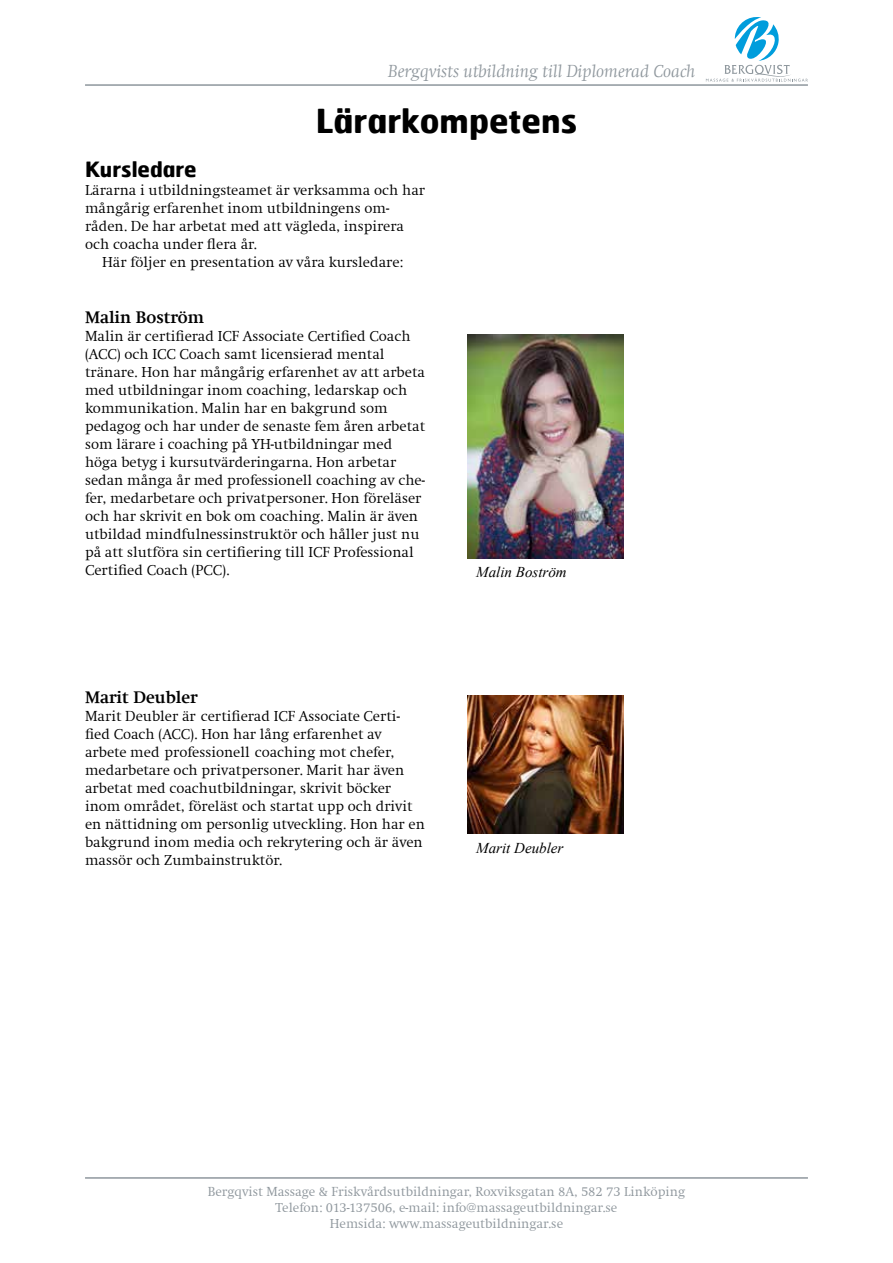
<style>
.page{position:relative;width:893px;height:1263px;background:#fff}
.page>*{position:absolute;margin:0;border:0;box-sizing:border-box;transform-origin:0 0}
.t1{font:700 33px "Hermes";color:#000}
.t2{font:700 21px "Hermes";color:#000}
.t3{font:italic 300 18px "Swift";color:#8f979d}
.t4{font:700 16.5px "Swift";color:#000}
.t5{font:300 15px/18px "Swift";color:#000}
.t6{font:italic 15px "Times New Roman";color:#000}
.t7{font:300 13.5px/16.2px "Swift";color:#8f979d;text-align:center}
</style>
<div class="page">
<hr style="left:85px;top:84px;width:723px;height:2px;background:#8f979d">
<svg style="left:706px;top:17px;width:102px;height:65px"></svg>
<hr style="left:85px;top:1177px;width:723px;height:2px;background:#8f979d">
<img style="left:468px;top:335px;width:156px;height:224px">
<img style="left:468px;top:696px;width:156px;height:138px">
<p class="t3" style="left:388px;top:62px;width:308px">Bergqvists utbildning till Diplomerad Coach</p>
<h1 class="t1" style="left:316px;top:99px;width:263px">Lärarkompetens</h1>
<h2 class="t2" style="left:85px;top:156px;width:113px">Kursledare</h2>
<p class="t5" style="left:85px;top:182px;width:342px">Lärarna i utbildningsteamet är verksamma och har mångårig erfarenhet inom utbildningens om&shy;råden. De har arbetat med att vägleda, inspirera och coacha under flera år.</p>
<p class="t5" style="left:102px;top:254px;width:303px">Här följer en presentation av våra kursledare:</p>
<p class="t4" style="left:85px;top:308px;width:120px">Malin Boström</p>
<p class="t5" style="left:85px;top:327px;width:342px">Malin är certifierad ICF Associate Certified Coach (ACC) och ICC Coach samt licensierad mental tränare. Hon har mångårig erfarenhet av att arbeta med utbildningar inom coaching, ledarskap och kommunikation. Malin har en bakgrund som pedagog och har under de senaste fem åren arbetat som lärare i coaching på YH-utbildningar med höga betyg i kursutvärderingarna. Hon arbetar sedan många år med professionell coaching av che&shy;fer, medarbetare och privatpersoner. Hon föreläser och har skrivit en bok om coaching. Malin är även utbildad mindfulnessinstruktör och håller just nu på att slutföra sin certifiering till ICF Professional Certified Coach (PCC).</p>
<p class="t4" style="left:85px;top:687px;width:114px">Marit Deubler</p>
<p class="t5" style="left:85px;top:707px;width:341px">Marit Deubler är certifierad ICF Associate Certi&shy;fied Coach (ACC). Hon har lång erfarenhet av arbete med professionell coaching mot chefer, medarbetare och privatpersoner. Marit har även arbetat med coachutbildningar, skrivit böcker inom området, föreläst och startat upp och drivit en nättidning om personlig utveckling. Hon har en bakgrund inom media och rekrytering och är även massör och Zumbainstruktör.</p>
<p class="t6" style="left:476px;top:561px;width:92px">Malin Boström</p>
<p class="t6" style="left:476px;top:837px;width:89px">Marit Deubler</p>
<p class="t7" style="left:208px;top:1183px;width:479px">Bergqvist Massage &amp; Friskvårdsutbildningar, Roxviksgatan 8A, 582 73 Linköping<br>Telefon: 013-137506, e-mail: info@massageutbildningar.se<br>Hemsida: www.massageutbildningar.se</p>
</div>
